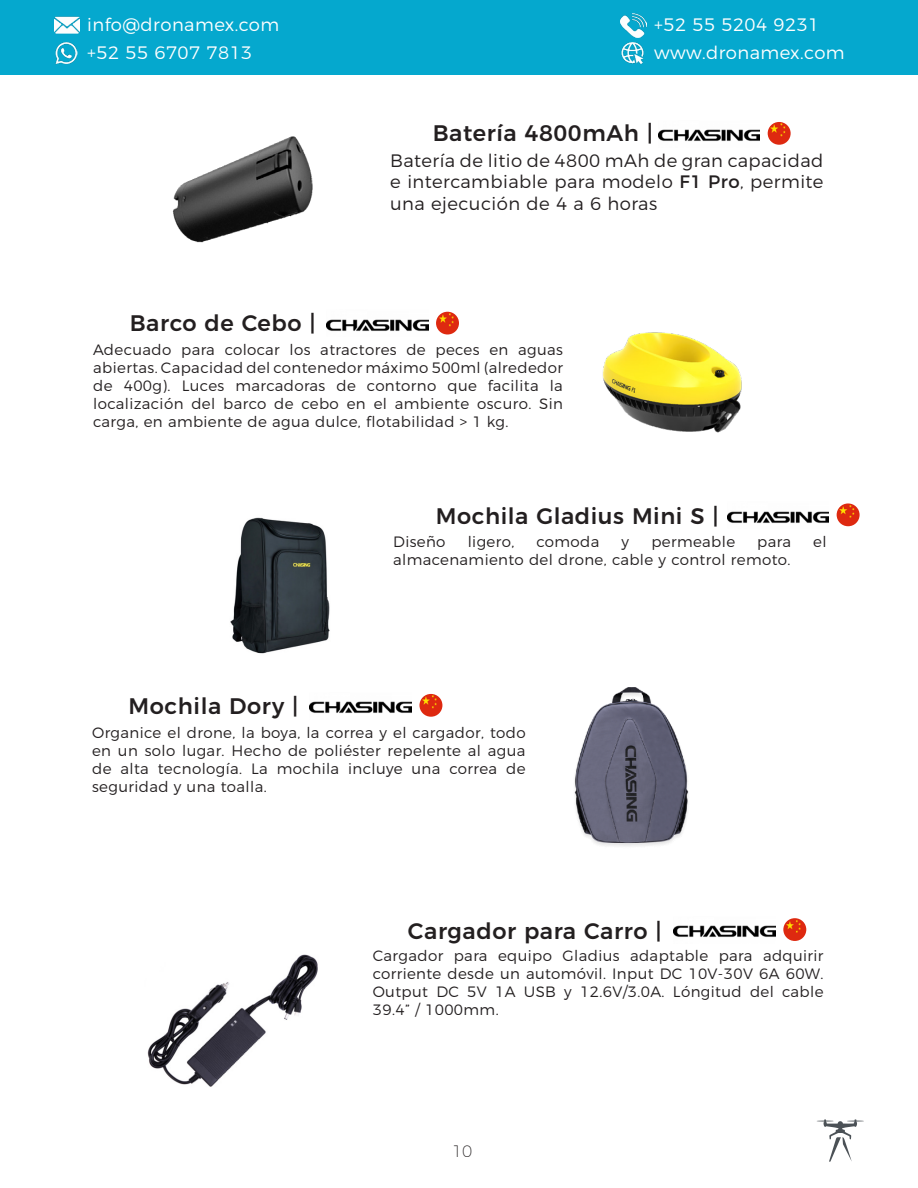
<style>
.page{position:relative;width:918px;height:1188px;background:#fff}
.page>*{position:absolute;margin:0;border:0;box-sizing:border-box;transform-origin:0 0}
.t1{font:500 22.5px "Montserrat";letter-spacing:.025em;color:#231f20}
.t2{font:300 18px/21.6px "Montserrat";letter-spacing:.025em;color:#231f20;text-align:justify}
.t3{font:300 18px "Montserrat";letter-spacing:.025em;color:#fff}
.t4{font:200 16.5px "Montserrat";color:#231f20}
.t5{font:300 15px/18px "Montserrat";letter-spacing:.025em;color:#231f20;text-align:justify}
.s1{font-weight:400}
</style>
<div class="page">
<div style="left:0;top:0;width:918px;height:75px;background:#05a8ce"></div>
<img style="left:54px;top:16px;width:26px;height:18px">
<img style="left:621px;top:42px;width:23px;height:22px">
<img style="left:620px;top:14px;width:26px;height:23px">
<img style="left:55px;top:42px;width:22px;height:22px">
<svg style="left:817px;top:1119px;width:47px;height:43px"></svg>
<img style="left:658px;top:129px;width:102px;height:12px">
<img style="left:768px;top:122px;width:23px;height:23px;border-radius:11px">
<img style="left:326px;top:319px;width:102px;height:12px">
<img style="left:436px;top:312px;width:23px;height:23px;border-radius:11px">
<img style="left:727px;top:511px;width:102px;height:12px">
<img style="left:837px;top:503px;width:23px;height:23px;border-radius:11px">
<img style="left:310px;top:701px;width:101px;height:12px">
<img style="left:419px;top:694px;width:23px;height:23px;border-radius:11px">
<img style="left:674px;top:925px;width:101px;height:12px">
<img style="left:783px;top:918px;width:23px;height:23px;border-radius:11px">
<img style="left:172px;top:136px;width:141px;height:107px">
<img style="left:574px;top:687px;width:115px;height:159px">
<img style="left:147px;top:954px;width:171px;height:133px">
<img style="left:230px;top:517px;width:100px;height:137px">
<img style="left:602px;top:332px;width:140px;height:101px">
<p class="t3" style="left:87px;top:11px;width:194px">info@dronamex.com</p>
<p class="t3" style="left:654px;top:11px;width:167px">+52 55 5204 9231</p>
<p class="t3" style="left:87px;top:39px;width:167px">+52 55 6707 7813</p>
<p class="t3" style="left:654px;top:39px;width:192px">www.dronamex.com</p>
<p class="t1" style="left:433px;top:115px;width:222px">Batería 4800mAh |</p>
<p class="t2" style="left:390px;top:148px;width:435px">Batería de litio de 4800 mAh de gran capacidad e intercambiable para modelo <span class="s1">F1 Pro</span>, permite una ejecución de 4 a 6 horas</p>
<p class="t1" style="left:130px;top:305px;width:187px">Barco de Cebo |</p>
<p class="t5" style="left:93px;top:340px;width:471px">Adecuado para colocar los atractores de peces en aguas abiertas. Capacidad del contenedor máximo 500ml (alrededor de 400g). Luces marcadoras de contorno que facilita la localización del barco de cebo en el ambiente oscuro. Sin carga, en ambiente de agua dulce, flotabilidad &gt; 1 kg.</p>
<p class="t1" style="left:436px;top:498px;width:284px">Mochila Gladius Mini S |</p>
<p class="t5" style="left:393px;top:531px;width:54px">Diseño</p>
<p class="t5" style="left:468px;top:531px;width:48px">ligero,</p>
<p class="t5" style="left:537px;top:531px;width:64px">comoda</p>
<p class="t5" style="left:622px;top:531px;width:9px">y</p>
<p class="t5" style="left:651px;top:531px;width:85px">permeable</p>
<p class="t5" style="left:757px;top:531px;width:35px">para</p>
<p class="t5" style="left:813px;top:531px;width:15px">el</p>
<p class="t5" style="left:393px;top:549px;width:399px">almacenamiento del drone, cable y control remoto.</p>
<p class="t1" style="left:129px;top:688px;width:171px">Mochila Dory |</p>
<p class="t5" style="left:92px;top:723px;width:435px">Organice el drone, la boya, la correa y el cargador, todo en un solo lugar. Hecho de poliéster repelente al agua de alta tecnología. La mochila incluye una correa de seguridad y una toalla.</p>
<p class="t1" style="left:408px;top:913px;width:255px">Cargador para Carro |</p>
<p class="t5" style="left:373px;top:946px;width:452px">Cargador para equipo Gladius adaptable para adquirir corriente desde un automóvil. Input DC 10V-30V 6A 60W.<br>Output DC 5V 1A USB y 12.6V/3.0A. Lóngitud del cable 39.4” / 1000mm.</p>
<p class="t4" style="left:452px;top:1138px;width:22px">10</p>
</div>
